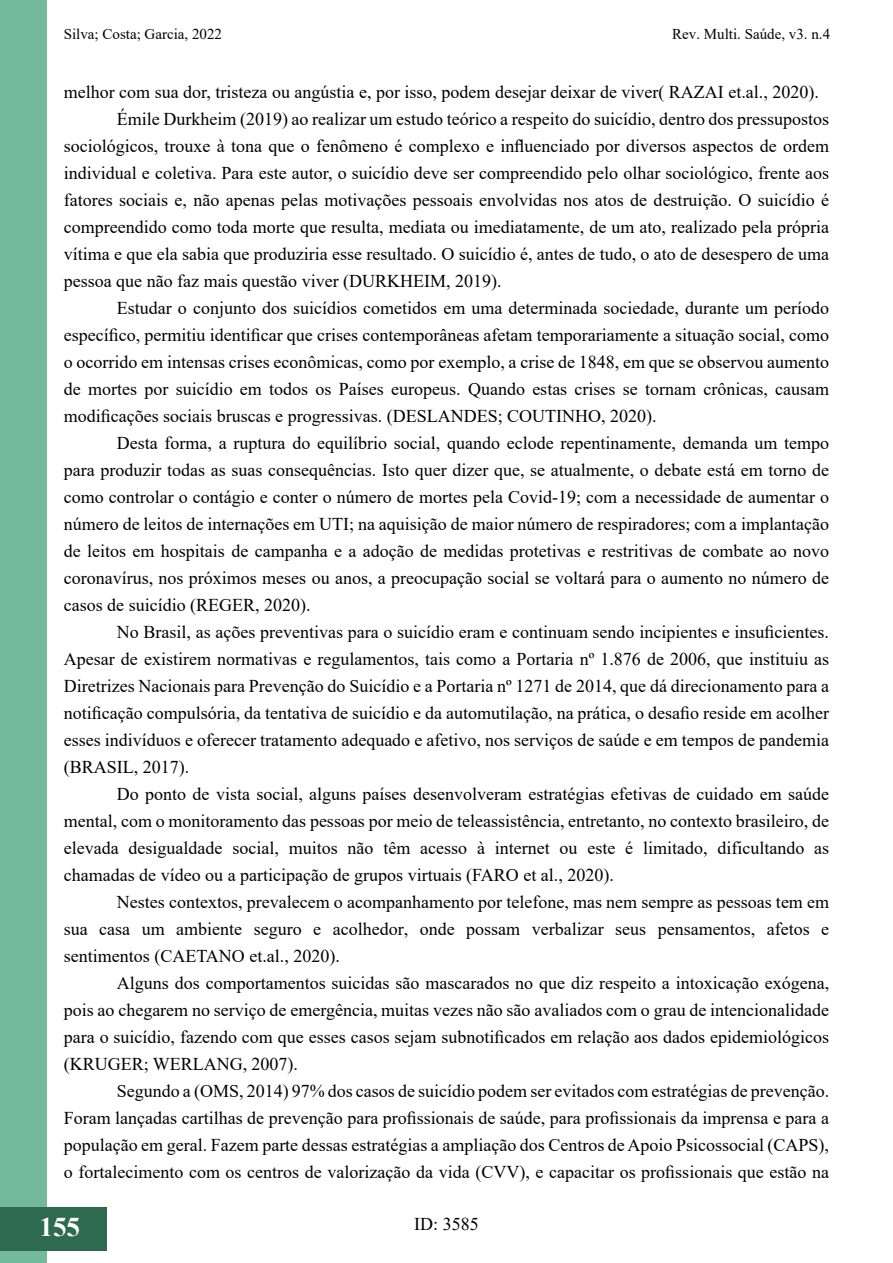
<style>
.page{position:relative;width:893px;height:1263px;background:#fff}
.page>*{position:absolute;margin:0;border:0;box-sizing:border-box;transform-origin:0 0}
.t1{font:700 27px "Times New Roman";color:#fff}
.t2{font:18px "Times New Roman";color:#000}
.t3{font:15px "Times New Roman";color:#000}
</style>
<div class="page">
<div style="left:0;top:1px;width:47px;height:1262px;background:#73ba9b"></div>
<div style="left:0;top:1207px;width:106px;height:43px;background:#2d6a4f"></div>
<p class="t3" style="left:64px;top:24px;width:160px">Silva; Costa; Garcia, 2022</p>
<p class="t3" style="left:672px;top:24px;width:159px">Rev. Multi. Saúde, v3. n.4</p>
<p class="t2" style="left:64px;top:79px;width:757px">melhor com sua dor, tristeza ou angústia e, por isso, podem desejar deixar de viver( RAZAI et.al., 2020).</p>
<p class="t2" style="left:117px;top:106px;width:714px">Émile Durkheim (2019) ao realizar um estudo teórico a respeito do suicídio, dentro dos pressupostos</p>
<p class="t2" style="left:64px;top:133px;width:767px">sociológicos, trouxe à tona que o fenômeno é complexo e influenciado por diversos aspectos de ordem</p>
<p class="t2" style="left:64px;top:160px;width:767px">individual e coletiva. Para este autor, o suicídio deve ser compreendido pelo olhar sociológico, frente aos</p>
<p class="t2" style="left:64px;top:187px;width:767px">fatores sociais e, não apenas pelas motivações pessoais envolvidas nos atos de destruição. O suicídio é</p>
<p class="t2" style="left:64px;top:214px;width:767px">compreendido como toda morte que resulta, mediata ou imediatamente, de um ato, realizado pela própria</p>
<p class="t2" style="left:64px;top:241px;width:767px">vítima e que ela sabia que produziria esse resultado. O suicídio é, antes de tudo, o ato de desespero de uma</p>
<p class="t2" style="left:64px;top:268px;width:439px">pessoa que não faz mais questão viver (DURKHEIM, 2019).</p>
<p class="t2" style="left:117px;top:295px;width:714px">Estudar o conjunto dos suicídios cometidos em uma determinada sociedade, durante um período</p>
<p class="t2" style="left:64px;top:322px;width:767px">específico, permitiu identificar que crises contemporâneas afetam temporariamente a situação social, como</p>
<p class="t2" style="left:64px;top:349px;width:767px">o ocorrido em intensas crises econômicas, como por exemplo, a crise de 1848, em que se observou aumento</p>
<p class="t2" style="left:64px;top:376px;width:767px">de mortes por suicídio em todos os Países europeus. Quando estas crises se tornam crônicas, causam</p>
<p class="t2" style="left:64px;top:403px;width:594px">modificações sociais bruscas e progressivas. (DESLANDES; COUTINHO, 2020).</p>
<p class="t2" style="left:117px;top:430px;width:714px">Desta forma, a ruptura do equilíbrio social, quando eclode repentinamente, demanda um tempo</p>
<p class="t2" style="left:64px;top:457px;width:767px">para produzir todas as suas consequências. Isto quer dizer que, se atualmente, o debate está em torno de</p>
<p class="t2" style="left:64px;top:484px;width:767px">como controlar o contágio e conter o número de mortes pela Covid-19; com a necessidade de aumentar o</p>
<p class="t2" style="left:64px;top:511px;width:767px">número de leitos de internações em UTI; na aquisição de maior número de respiradores; com a implantação</p>
<p class="t2" style="left:64px;top:538px;width:767px">de leitos em hospitais de campanha e a adoção de medidas protetivas e restritivas de combate ao novo</p>
<p class="t2" style="left:64px;top:565px;width:767px">coronavírus, nos próximos meses ou anos, a preocupação social se voltará para o aumento no número de</p>
<p class="t2" style="left:64px;top:592px;width:248px">casos de suicídio (REGER, 2020).</p>
<p class="t2" style="left:117px;top:619px;width:714px">No Brasil, as ações preventivas para o suicídio eram e continuam sendo incipientes e insuficientes.</p>
<p class="t2" style="left:64px;top:646px;width:767px">Apesar de existirem normativas e regulamentos, tais como a Portaria nº 1.876 de 2006, que instituiu as</p>
<p class="t2" style="left:64px;top:673px;width:767px">Diretrizes Nacionais para Prevenção do Suicídio e a Portaria nº 1271 de 2014, que dá direcionamento para a</p>
<p class="t2" style="left:64px;top:700px;width:767px">notificação compulsória, da tentativa de suicídio e da automutilação, na prática, o desafio reside em acolher</p>
<p class="t2" style="left:64px;top:727px;width:767px">esses indivíduos e oferecer tratamento adequado e afetivo, nos serviços de saúde e em tempos de pandemia</p>
<p class="t2" style="left:64px;top:754px;width:127px">(BRASIL, 2017).</p>
<p class="t2" style="left:117px;top:781px;width:714px">Do ponto de vista social, alguns países desenvolveram estratégias efetivas de cuidado em saúde</p>
<p class="t2" style="left:64px;top:808px;width:767px">mental, com o monitoramento das pessoas por meio de teleassistência, entretanto, no contexto brasileiro, de</p>
<p class="t2" style="left:64px;top:835px;width:767px">elevada desigualdade social, muitos não têm acesso à internet ou este é limitado, dificultando as</p>
<p class="t2" style="left:64px;top:862px;width:552px">chamadas de vídeo ou a participação de grupos virtuais (FARO et al., 2020).</p>
<p class="t2" style="left:117px;top:889px;width:714px">Nestes contextos, prevalecem o acompanhamento por telefone, mas nem sempre as pessoas tem em</p>
<p class="t2" style="left:64px;top:916px;width:767px">sua casa um ambiente seguro e acolhedor, onde possam verbalizar seus pensamentos, afetos e</p>
<p class="t2" style="left:64px;top:943px;width:278px">sentimentos (CAETANO et.al., 2020).</p>
<p class="t2" style="left:117px;top:970px;width:714px">Alguns dos comportamentos suicidas são mascarados no que diz respeito a intoxicação exógena,</p>
<p class="t2" style="left:64px;top:997px;width:767px">pois ao chegarem no serviço de emergência, muitas vezes não são avaliados com o grau de intencionalidade</p>
<p class="t2" style="left:64px;top:1024px;width:767px">para o suicídio, fazendo com que esses casos sejam subnotificados em relação aos dados epidemiológicos</p>
<p class="t2" style="left:64px;top:1051px;width:236px">(KRUGER; WERLANG, 2007).</p>
<p class="t2" style="left:117px;top:1078px;width:714px">Segundo a (OMS, 2014) 97% dos casos de suicídio podem ser evitados com estratégias de prevenção.</p>
<p class="t2" style="left:64px;top:1105px;width:767px">Foram lançadas cartilhas de prevenção para profissionais de saúde, para profissionais da imprensa e para a</p>
<p class="t2" style="left:64px;top:1132px;width:767px">população em geral. Fazem parte dessas estratégias a ampliação dos Centros de Apoio Psicossocial (CAPS),</p>
<p class="t2" style="left:64px;top:1159px;width:767px">o fortalecimento com os centros de valorização da vida (CVV), e capacitar os profissionais que estão na</p>
<h1 class="t1" style="left:40px;top:1207px;width:42px">155</h1>
<p class="t2" style="left:414px;top:1212px;width:66px">ID: 3585</p>
</div>
